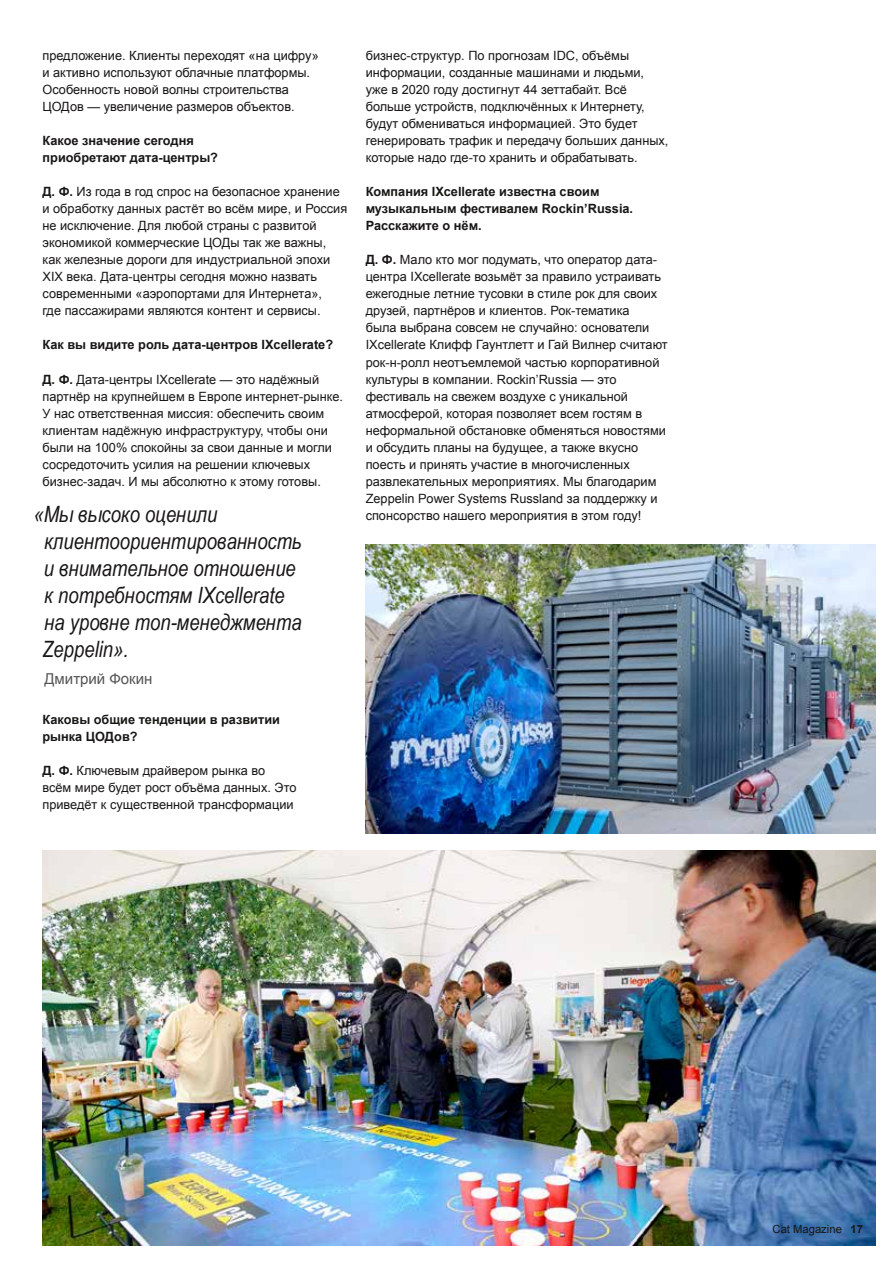
<style>
.page{position:relative;width:893px;height:1263px;background:#fff}
.page>*{position:absolute;margin:0;border:0;box-sizing:border-box;transform-origin:0 0}
.t1{font:italic 22.5px/27px "Arial Narrow";color:#181716}
.t2{font:15px "Arial";color:#565655}
.t3{font:12.75px/17px "Arial";color:#181716}
.t4{font:700 12.75px/17px "Arial";color:#181716}
.t5{font:11.25px "Arial";color:#181716}
.s1{font-weight:700}
</style>
<div class="page">
<img style="left:366px;top:544px;width:510px;height:289px">
<img style="left:43px;top:850px;width:833px;height:396px">
<p class="t3" style="left:366px;top:47px;width:304px">бизнес-структур. По прогнозам IDC, объёмы информации, созданные машинами и людьми, уже в 2020 году достигнут 44 зеттабайт. Всё больше устройств, подключённых к Интернету, будут обмениваться информацией. Это будет генерировать трафик и передачу больших данных, которые надо где-то хранить и обрабатывать.</p>
<p class="t4" style="left:366px;top:184px;width:269px">Компания IXcellerate известна своим музыкальным фестивалем Rockin’Russia.<br>Расскажите о нём.</p>
<p class="t3" style="left:366px;top:252px;width:304px"><span class="s1">Д. Ф.</span> Мало кто мог подумать, что оператор дата&shy;центра IXcellerate возьмёт за правило устраивать ежегодные летние тусовки в стиле рок для своих друзей, партнёров и клиентов. Рок-тематика<br>была выбрана совсем не случайно: основатели IXcellerate Клифф Гаунтлетт и Гай Вилнер считают рок-н-ролл неотъемлемой частью корпоративной культуры в компании. Rockin’Russia — это фестиваль на свежем воздухе с уникальной атмосферой, которая позволяет всем гостям в неформальной обстановке обменяться новостями и обсудить планы на будущее, а также вкусно поесть и принять участие в многочисленных развлекательных мероприятиях. Мы благодарим Zeppelin Power Systems Russland за поддержку и</p>
<p class="t3" style="left:43px;top:47px;width:278px">предложение. Клиенты переходят «на цифру» и активно используют облачные платформы.<br>Особенность новой волны строительства ЦОДов — увеличение размеров объектов.</p>
<p class="t4" style="left:43px;top:133px;width:177px">Какое значение сегодня приобретают дата-центры?</p>
<p class="t3" style="left:43px;top:184px;width:306px"><span class="s1">Д. Ф.</span> Из года в год спрос на безопасное хранение и обработку данных растёт во всём мире, и Россия не исключение. Для любой страны с развитой экономикой коммерческие ЦОДы так же важны, как железные дороги для индустриальной эпохи ХIX века. Дата-центры сегодня можно назвать современными «аэропортами для Интернета»,<br>где пассажирами являются контент и сервисы.</p>
<p class="t4" style="left:43px;top:337px;width:292px">Как вы видите роль дата-центров IXcellerate?</p>
<p class="t3" style="left:43px;top:371px;width:302px"><span class="s1">Д. Ф.</span> Дата-центры IXcellerate — это надёжный партнёр на крупнейшем в Европе интернет-рынке.<br>У нас ответственная миссия: обеспечить своим клиентам надёжную инфраструктуру, чтобы они были на 100% спокойны за свои данные и могли сосредоточить усилия на решении ключевых бизнес-задач. И мы абсолютно к этому готовы.</p>
<h1 class="t1" style="left:34px;top:501px;width:185px">«Мы высоко оценили</h1>
<p class="t3" style="left:366px;top:507px;width:277px">спонсорство нашего мероприятия в этом году!</p>
<h1 class="t1" style="left:42px;top:528px;width:261px">клиентоориентированность и внимательное отношение к потребностям IXcellerate на уровне топ-менеджмента<br>Zeppelin».</h1>
<p class="t2" style="left:44px;top:669px;width:109px">Дмитрий Фокин</p>
<p class="t4" style="left:43px;top:711px;width:239px">Каковы общие тенденции в развитии рынка ЦОДов?</p>
<p class="t3" style="left:43px;top:762px;width:256px"><span class="s1">Д. Ф.</span> Ключевым драйвером рынка во всём мире будет рост объёма данных. Это приведёт к существенной трансформации</p>
<p class="t5" style="left:772px;top:1222px;width:92px">Cat Magazine <span class="s1">17</span></p>
</div>
